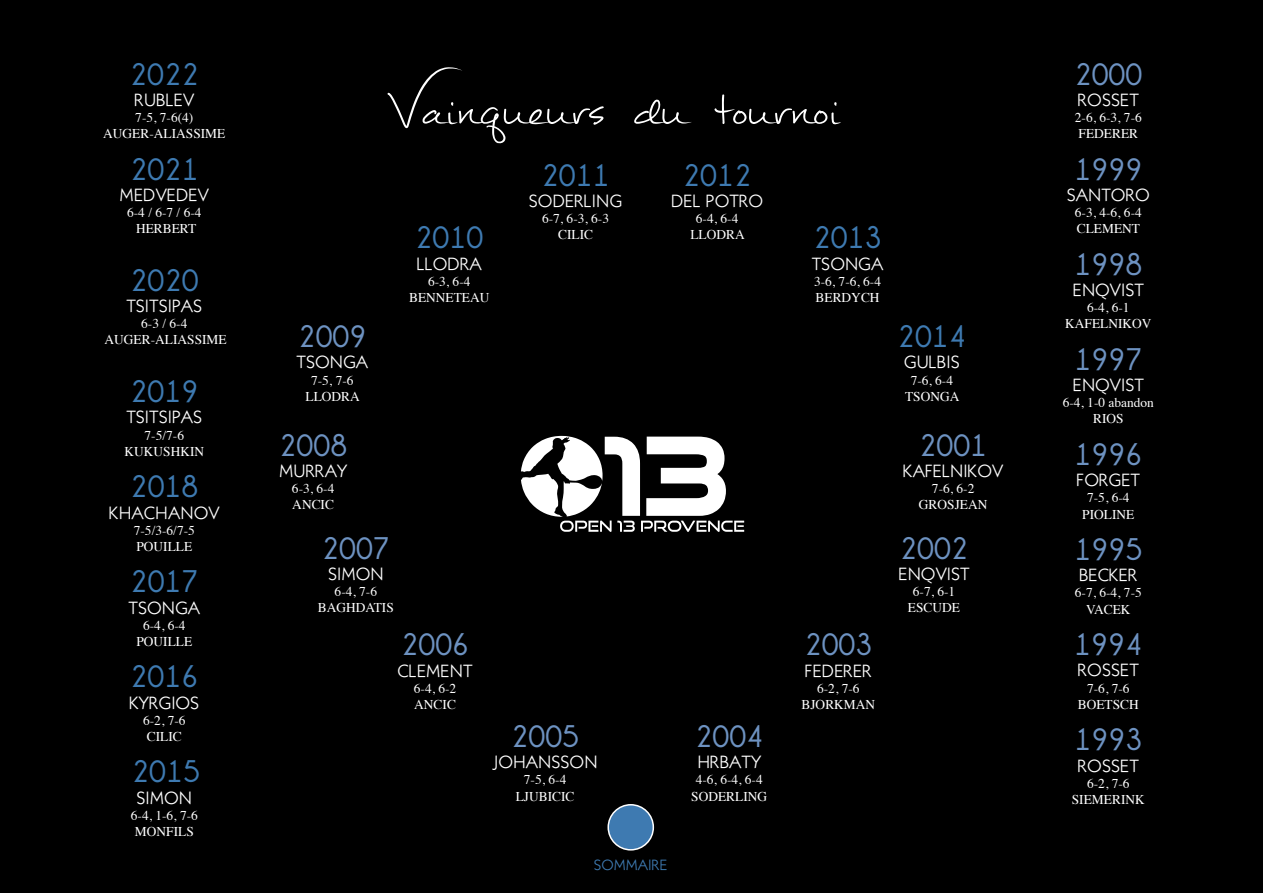
<style>
.page{position:relative;width:1263px;height:893px;background:#000}
.page>*{position:absolute;margin:0;border:0;box-sizing:border-box;transform-origin:0 0}
.t1{font:93.6px "Mathilde";color:#fff}
.t2{font:700 31.5px "Champagne&Limousines";color:#6d92c1}
.t3{font:700 31.5px "Champagne&Limousines";color:#3e7ab1}
.t4{font:300 17.85px "Klill";color:#fff}
.t5{font:300 15px "Klill";color:#3e7ab1}
.t6{font:13.35px/16px "Times";color:#fff;text-align:center}
</style>
<div class="page">
<svg style="left:521px;top:436px;width:223px;height:96px"></svg>
<div style="left:608px;top:805px;width:45px;height:45px;background:#3e7ab1;border-radius:50%"></div>
<div style="left:607px;top:804px;width:47px;height:47px;border:2px solid #fff;border-radius:50%"></div>
<h2 class="t3" style="left:130px;top:56px;width:71px">2022</h2>
<h3 class="t4" style="left:134px;top:90px;width:61px">RUBLEV</h3>
<p class="t6" style="left:103px;top:108px;width:124px">7-5, 7-6(4)<br>AUGER-ALIASSIME</p>
<h2 class="t3" style="left:130px;top:151px;width:70px">2021</h2>
<h3 class="t4" style="left:120px;top:185px;width:91px">MEDVEDEV</h3>
<p class="t6" style="left:127px;top:204px;width:76px">6-4 / 6-7 / 6-4<br>HERBERT</p>
<h2 class="t3" style="left:130px;top:262px;width:70px">2020</h2>
<h3 class="t4" style="left:126px;top:296px;width:77px">TSITSIPAS</h3>
<p class="t6" style="left:105px;top:315px;width:124px">6-3 / 6-4<br>AUGER-ALIASSIME</p>
<h2 class="t3" style="left:130px;top:374px;width:70px">2019</h2>
<h3 class="t4" style="left:126px;top:407px;width:77px">TSITSIPAS</h3>
<p class="t6" style="left:124px;top:426px;width:81px">7-5/7-6<br>KUKUSHKIN</p>
<h2 class="t3" style="left:130px;top:469px;width:70px">2018</h2>
<h3 class="t4" style="left:109px;top:502px;width:112px">KHACHANOV</h3>
<p class="t6" style="left:134px;top:521px;width:63px;text-align:left">7-5/3-6/7-5<br>POUILLE</p>
<h2 class="t3" style="left:130px;top:564px;width:70px">2017</h2>
<h3 class="t4" style="left:129px;top:597px;width:73px">TSONGA</h3>
<p class="t6" style="left:136px;top:616px;width:57px">6-4, 6-4<br>POUILLE</p>
<h2 class="t3" style="left:130px;top:659px;width:70px">2016</h2>
<h3 class="t4" style="left:129px;top:692px;width:72px">KYRGIOS</h3>
<p class="t6" style="left:143px;top:711px;width:44px;text-align:left">6-2, 7-6<br>CILIC</p>
<h2 class="t3" style="left:132px;top:754px;width:70px">2015</h2>
<h3 class="t4" style="left:137px;top:787px;width:57px">SIMON</h3>
<p class="t6" style="left:131px;top:806px;width:69px">6-4, 1-6, 7-6<br>MONFILS</p>
<h1 class="t1" style="left:385px;top:37px;width:456px">Vainqueurs du tournoi</h1>
<h2 class="t2" style="left:298px;top:319px;width:70px">2009</h2>
<h3 class="t4" style="left:296px;top:352px;width:73px">TSONGA</h3>
<p class="t6" style="left:305px;top:371px;width:56px">7-5, 7-6<br>LLODRA</p>
<h2 class="t2" style="left:279px;top:427px;width:70px">2008</h2>
<h3 class="t4" style="left:279px;top:461px;width:69px">MURRAY</h3>
<p class="t6" style="left:292px;top:479px;width:44px;text-align:left">6-3, 6-4<br>ANCIC</p>
<h2 class="t2" style="left:322px;top:530px;width:70px">2007</h2>
<h3 class="t4" style="left:328px;top:564px;width:57px">SIMON</h3>
<p class="t6" style="left:318px;top:583px;width:77px">6-4, 7-6<br>BAGHDATIS</p>
<h2 class="t3" style="left:415px;top:220px;width:70px">2010</h2>
<h3 class="t4" style="left:417px;top:253px;width:67px">LLODRA</h3>
<p class="t6" style="left:409px;top:272px;width:82px">6-3, 6-4<br>BENNETEAU</p>
<h2 class="t2" style="left:401px;top:627px;width:70px">2006</h2>
<h3 class="t4" style="left:398px;top:661px;width:77px">CLEMENT</h3>
<p class="t6" style="left:414px;top:679px;width:44px;text-align:left">6-4, 6-2<br>ANCIC</p>
<h2 class="t3" style="left:541px;top:157px;width:70px">2011</h2>
<h3 class="t4" style="left:529px;top:191px;width:95px">SODERLING</h3>
<p class="t6" style="left:542px;top:209px;width:69px">6-7, 6-3, 6-3<br>CILIC</p>
<h2 class="t2" style="left:511px;top:718px;width:70px">2005</h2>
<h3 class="t4" style="left:493px;top:752px;width:106px">JOHANSSON</h3>
<p class="t6" style="left:516px;top:771px;width:60px">7-5, 6-4<br>LJUBICIC</p>
<h2 class="t3" style="left:683px;top:157px;width:70px">2012</h2>
<h3 class="t4" style="left:671px;top:191px;width:94px">DEL POTRO</h3>
<p class="t6" style="left:690px;top:209px;width:56px">6-4, 6-4<br>LLODRA</p>
<h2 class="t3" style="left:813px;top:220px;width:70px">2013</h2>
<h3 class="t4" style="left:812px;top:253px;width:73px">TSONGA</h3>
<p class="t6" style="left:814px;top:272px;width:69px;text-align:left">3-6, 7-6, 6-4<br>BERDYCH</p>
<h2 class="t2" style="left:695px;top:718px;width:70px">2004</h2>
<h3 class="t4" style="left:697px;top:752px;width:65px">HRBATY</h3>
<p class="t6" style="left:691px;top:771px;width:77px">4-6, 6-4, 6-4<br>SODERLING</p>
<h2 class="t2" style="left:804px;top:627px;width:70px">2003</h2>
<h3 class="t4" style="left:805px;top:661px;width:68px">FEDERER</h3>
<p class="t6" style="left:801px;top:679px;width:75px">6-2, 7-6<br>BJORKMAN</p>
<h2 class="t3" style="left:898px;top:319px;width:70px">2014</h2>
<h3 class="t4" style="left:904px;top:352px;width:57px">GULBIS</h3>
<p class="t6" style="left:905px;top:371px;width:56px">7-6, 6-4<br>TSONGA</p>
<h2 class="t2" style="left:919px;top:427px;width:70px">2001</h2>
<h3 class="t4" style="left:903px;top:461px;width:102px">KAFELNIKOV</h3>
<p class="t6" style="left:919px;top:479px;width:70px">7-6, 6-2<br>GROSJEAN</p>
<h2 class="t2" style="left:900px;top:530px;width:70px">2002</h2>
<h3 class="t4" style="left:898px;top:564px;width:73px">ENQVIST</h3>
<p class="t6" style="left:908px;top:583px;width:54px">6-7, 6-1<br>ESCUDE</p>
<p class="t5" style="left:594px;top:856px;width:75px">SOMMAIRE</p>
<h2 class="t2" style="left:1074px;top:56px;width:69px">2000</h2>
<h3 class="t4" style="left:1078px;top:90px;width:63px">ROSSET</h3>
<p class="t6" style="left:1075px;top:108px;width:69px;text-align:left">2-6, 6-3, 7-6<br>FEDERER</p>
<h2 class="t2" style="left:1074px;top:151px;width:69px">1999</h2>
<h3 class="t4" style="left:1067px;top:185px;width:85px">SANTORO</h3>
<p class="t6" style="left:1075px;top:204px;width:69px;text-align:left">6-3, 4-6, 6-4<br>CLEMENT</p>
<h2 class="t2" style="left:1074px;top:246px;width:69px">1998</h2>
<h3 class="t4" style="left:1073px;top:280px;width:73px">ENQVIST</h3>
<p class="t6" style="left:1065px;top:299px;width:88px">6-4, 6-1<br>KAFELNIKOV</p>
<h2 class="t2" style="left:1074px;top:341px;width:69px">1997</h2>
<h3 class="t4" style="left:1073px;top:375px;width:73px">ENQVIST</h3>
<p class="t6" style="left:1063px;top:394px;width:93px">6-4, 1-0 abandon<br>RIOS</p>
<h2 class="t2" style="left:1074px;top:437px;width:69px">1996</h2>
<h3 class="t4" style="left:1076px;top:470px;width:65px">FORGET</h3>
<p class="t6" style="left:1082px;top:489px;width:54px">7-5, 6-4<br>PIOLINE</p>
<h2 class="t2" style="left:1074px;top:532px;width:70px">1995</h2>
<h3 class="t4" style="left:1079px;top:565px;width:60px">BECKER</h3>
<p class="t6" style="left:1075px;top:584px;width:69px">6-7, 6-4, 7-5<br>VACEK</p>
<h2 class="t2" style="left:1074px;top:627px;width:70px">1994</h2>
<h3 class="t4" style="left:1078px;top:660px;width:63px">ROSSET</h3>
<p class="t6" style="left:1078px;top:679px;width:63px">7-6, 7-6<br>BOETSCH</p>
<h2 class="t2" style="left:1074px;top:722px;width:69px">1993</h2>
<h3 class="t4" style="left:1078px;top:755px;width:63px">ROSSET</h3>
<p class="t6" style="left:1072px;top:774px;width:75px">6-2, 7-6<br>SIEMERINK</p>
</div>
